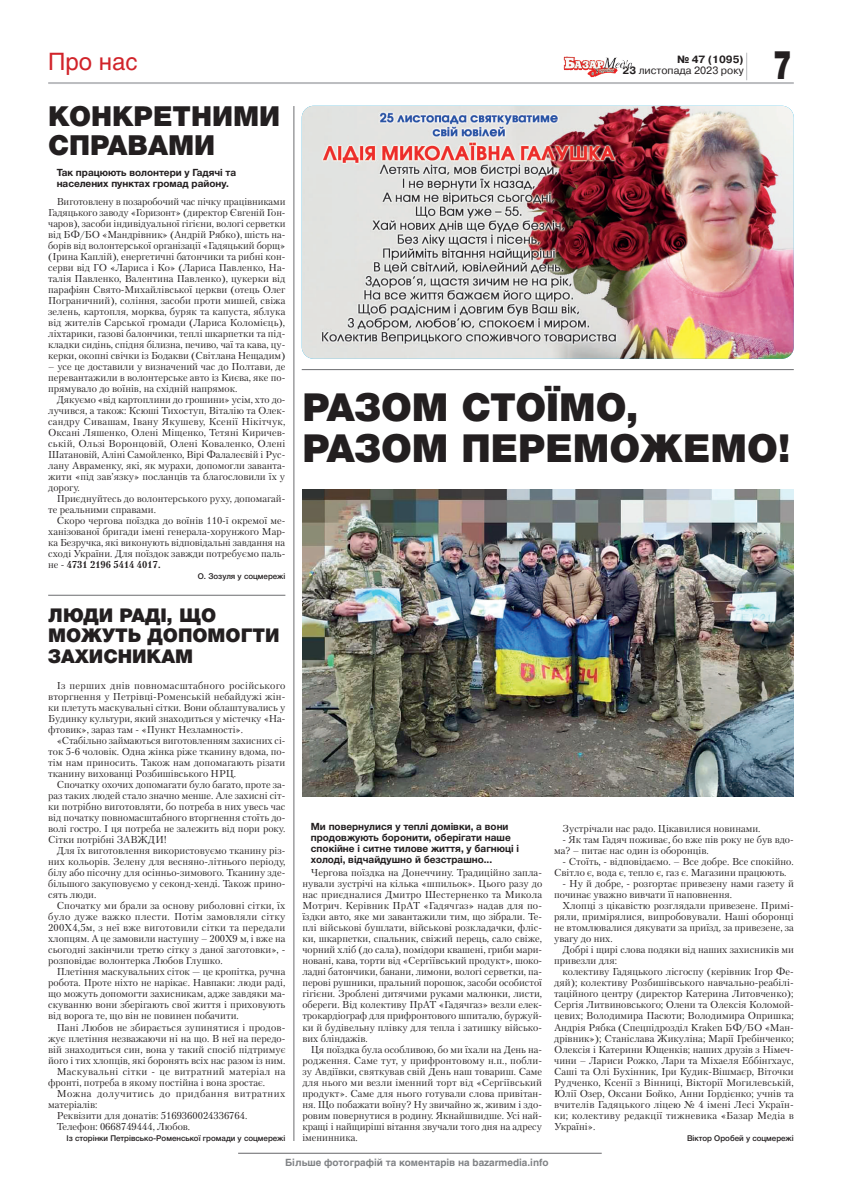
<style>
.page{position:relative;width:842px;height:1191px;background:#fff}
.page>*{position:absolute;margin:0;border:0;box-sizing:border-box;transform-origin:0 0}
.t1{font:900 40px "Helvetica Neue Cyr";color:#231f20;scale:.7 1}
.t2{font:900 38.8px/41.4px "Helvetica Neue Cyr";color:#231f20}
.t3{font:900 27.7px/29.5px "Helvetica Neue Cyr";color:#231f20}
.t4{font:24px "Helvetica C";color:#d1232a}
.t5{font:900 19px/20.3px "Helvetica Neue Cyr";color:#231f20}
.t6{font:10.5px "Pragmatica C";color:#231f20}
.t7{font:700 10.5px "Pragmatica C";color:#231f20}
.t8{font:10px/11px "Petersburg C";color:#231f20;text-align:justify}
.t9{font:700 10px/11px "Helvetica Neue Cyr";color:#231f20}
.t10{font:700 10px "Helvetica C";color:#808285}
.t11{font:10px "Petersburg C";letter-spacing:.025em;color:#231f20}
.t12{font:10px "Petersburg C";letter-spacing:.045em;color:#231f20}
.t13{font:500 8px "Helvetica Neue Cyr";color:#231f20}
.s1{font-weight:700}
</style>
<div class="page">
<hr style="left:238px;top:1153px;width:364px;height:1px;background:#656568">
<hr style="left:48px;top:82px;width:746px;height:2px;background:#bcbdc0">
<svg style="left:746px;top:53px;width:1px;height:27px"></svg>
<img style="left:563px;top:56px;width:6px;height:14px">
<hr style="left:294px;top:106px;width:1px;height:1035px;background:#6c6d70">
<img style="left:302px;top:490px;width:492px;height:306px">
<img style="left:302px;top:106px;width:492px;height:253px">
<hr style="left:302px;top:369px;width:492px;height:1px;background:#6c6d70">
<hr style="left:48px;top:595px;width:237px;height:1px;background:#6c6d70">
<h3 class="t4" style="left:48px;top:48px;width:91px">Про нас</h3>
<h3 class="t3" style="left:48px;top:101px;width:234px">КОНКРЕТНИМИ<br>СПРАВАМИ</h3>
<p class="t9" style="left:57px;top:167px;width:181px">Так працюють волонтери у Гадячі та населених пунктах громад району.</p>
<p class="t8" style="left:48px;top:196px;width:239px;text-indent:9px">Виготовлену в позаробочий час пічку працівниками Гадяцького заводу «Горизонт» (директор Євгеній Гон&shy;чаров), засоби індивідуальної гігієни, вологі серветки від БФ/БО «Мандрівник» (Андрій Рябко), шість на&shy;борів від волонтерської організації «Гадяцький борщ» (Ірина Каплій), енергетичні батончики та рибні кон&shy;серви від ГО «Лариса і Ко» (Лариса Павленко, На&shy;талія Павленко, Валентина Павленко), цукерки від парафіян Свято-Михайлівської церкви (отець Олег Пограничний), соління, засоби проти мишей, свіжа зелень, картопля, морква, буряк та капуста, яблука від жителів Сарської громади (Лариса Коломієць), ліхтарики, газові балончики, теплі шкарпетки та під&shy;кладки сидінь, спідня білизна, печиво, чаї та кава, цу&shy;керки, окопні свічки із Бодакви (Світлана Нещадим)</p>
<p class="t8" style="left:48px;top:361px;width:239px">– усе це доставили у визначений час до Полтави, де перевантажили в волонтерське авто із Києва, яке по&shy;прямувало до воїнів, на східній напрямок.</p>
<p class="t8" style="left:48px;top:394px;width:239px;text-indent:9px">Дякуємо «від картоплини до грошини» усім, хто до&shy;лучився, а також: Ксюші Тихоступ, Віталію та Олек&shy;сандру Сивашам, Івану Якушеву, Ксенії Нікітчук, Оксані Ляшенко, Олені Міщенко, Тетяні Киричев&shy;ській, Ользі Воронцовій, Олені Коваленко, Олені Шатановій, Аліні Самойленко, Вірі Фалалеєвій і Рус&shy;лану Авраменку, які, як мурахи, допомогли заванта&shy;жити «під зав’язку» посланців та благословили їх у дорогу.</p>
<p class="t8" style="left:48px;top:493px;width:239px;text-indent:8px">Приєднуйтесь до волонтерського руху, допомагай&shy;те реальними справами.</p>
<p class="t8" style="left:48px;top:515px;width:239px;text-indent:9px">Скоро чергова поїздка до воїнів 110-ї окремої ме&shy;ханізованої бригади імені генерала-хорунжого Мар&shy;ка Безручка, які виконують відповідальні завдання на сході України. Для поїздок завжди потребуємо паль&shy;не - <span class="s1">4731 2196 5414 4017.</span></p>
<p class="t13" style="left:198px;top:572px;width:89px">О. Зозуля у соцмережі</p>
<h3 class="t5" style="left:48px;top:605px;width:233px">ЛЮДИ РАДІ, ЩО<br>МОЖУТЬ ДОПОМОГТИ<br>ЗАХИСНИКАМ</h3>
<p class="t8" style="left:48px;top:680px;width:239px;text-indent:9px">Із перших днів повномасштабного російського вторгнення у Петрівці-Роменській небайдужі жін&shy;ки плетуть маскувальні сітки. Вони облаштувались у Будинку культури, який знаходиться у містечку «На&shy;фтовик», зараз там - «Пункт Незламності».</p>
<p class="t8" style="left:48px;top:735px;width:239px;text-indent:9px">«Стабільно займаються виготовленням захисних сі&shy;ток 5-6 чоловік. Одна жінка ріже тканину вдома, по&shy;тім нам приносить. Також нам допомагають різати тканину вихованці Розбишівського НРЦ.</p>
<p class="t8" style="left:48px;top:779px;width:239px;text-indent:9px">Спочатку охочих допомагати було багато, проте за&shy;раз таких людей стало значно менше. Але захисні сіт&shy;ки потрібно виготовляти, бо потреба в них увесь час від початку повномасштабного вторгнення стоїть до&shy;волі гостро. І ця потреба не залежить від пори року.<br>Сітки потрібні ЗАВЖДИ!</p>
<p class="t8" style="left:48px;top:845px;width:239px;text-indent:8px">Для їх виготовлення використовуємо тканину різ&shy;них кольорів. Зелену для весняно-літнього періоду, білу або пісочну для осінньо-зимового. Тканину зде&shy;більшого закуповуємо у секонд-хенді. Також прино&shy;сять люди.</p>
<p class="t8" style="left:48px;top:900px;width:239px;text-indent:9px">Спочатку ми брали за основу риболовні сітки, їх було дуже важко плести. Потім замовляли сітку 200Х4,5м, з неї вже виготовили сітки та передали хлопцям. А це замовили наступну – 200Х9 м, і вже на сьогодні закінчили третю сітку з даної заготовки», - розповідає волонтерка Любов Глушко.</p>
<p class="t8" style="left:48px;top:966px;width:239px;text-indent:8px">Плетіння маскувальних сіток — це кропітка, ручна робота. Проте ніхто не нарікає. Навпаки: люди раді, що можуть допомогти захисникам, адже завдяки ма&shy;скуванню вони зберігають свої життя і приховують від ворога те, що він не повинен побачити.</p>
<p class="t8" style="left:57px;top:1021px;width:230px">Пані Любов не збирається зупинятися і продов-</p>
<p class="t8" style="left:48px;top:1032px;width:239px">жує плетіння незважаючи ні на що. В неї на передо-</p>
<p class="t8" style="left:48px;top:1043px;width:239px">вій знаходиться син, вона у такий спосіб підтримує</p>
<p class="t8" style="left:48px;top:1054px;width:239px">його і тих хлопців, які боронять всіх нас разом із ним.</p>
<p class="t11" style="left:57px;top:1065px;width:230px">Маскувальні сітки - це витратний матеріал на</p>
<p class="t8" style="left:48px;top:1076px;width:218px">фронті, потреба в якому постійна і вона зростає.</p>
<p class="t12" style="left:57px;top:1087px;width:230px">Можна долучитись до придбання витратних</p>
<p class="t8" style="left:48px;top:1098px;width:51px">матеріалів:</p>
<p class="t8" style="left:57px;top:1109px;width:192px">Реквізити для донатів: 5169360024336764.</p>
<p class="t8" style="left:57px;top:1120px;width:135px">Телефон: 0668749444, Любов.</p>
<p class="t13" style="left:67px;top:1133px;width:220px">Із сторінки Петрівсько-Роменської громади у соцмережі</p>
<p class="t7" style="left:677px;top:53px;width:68px">№ 47 (1095)</p>
<p class="t6" style="left:623px;top:64px;width:123px"><span class="s1">23</span> листопада 2023 року</p>
<h1 class="t1" style="left:773px;top:42px;width:28px">7</h1>
<h2 class="t2" style="left:302px;top:387px;width:489px">РАЗОМ СТОЇМО,<br>РАЗОМ ПЕРЕМОЖЕМО!</h2>
<p class="t9" style="left:311px;top:821px;width:210px">Ми повернулися у теплі домівки, а вони продовжують боронити, оберігати наше спокійне і ситне тилове життя, у багнюці і холоді, відчайдушно й безстрашно...</p>
<p class="t8" style="left:302px;top:867px;width:241px;text-indent:9px">Чергова поїздка на Донеччину. Традиційно запла&shy;нували зустрічі на кілька «шпильок». Цього разу до нас приєдналися Дмитро Шестерненко та Микола Мотрич. Керівник ПрАТ «Гадячгаз» надав для по&shy;їздки авто, яке ми завантажили тим, що зібрали. Те&shy;плі військові бушлати, військові розкладачки, фліс&shy;ки, шкарпетки, спальник, свіжий перець, сало свіже, чорний хліб (до сала), помідори квашені, гриби мари&shy;новані, кава, торти від «Сергіївський продукт», шоко&shy;ладні батончики, банани, лимони, вологі серветки, па&shy;перові рушники, пральний порошок, засоби особистої гігієни. Зроблені дитячими руками малюнки, листи, обереги. Від колективу ПрАТ «Гадячгаз» везли елек&shy;трокардіограф для прифронтового шпиталю, буржуй&shy;ки й будівельну плівку для тепла і затишку військо&shy;вих бліндажів.</p>
<p class="t8" style="left:302px;top:1043px;width:241px;text-indent:9px">Ця поїздка була особливою, бо ми їхали на День на&shy;родження. Саме тут, у прифронтовому н.п., побли&shy;зу Авдіївки, святкував свій День наш товариш. Саме для нього ми везли іменний торт від «Сергіївський продукт». Саме для нього готували слова привітан&shy;ня. Що побажати воїну? Ну звичайно ж, живим і здо&shy;ровим повернутися в родину. Якнайшвидше. Усі най&shy;кращі і найщиріші вітання звучали того дня на адресу іменинника.</p>
<p class="t8" style="left:563px;top:823px;width:199px">Зустрічали нас радо. Цікавилися новинами.</p>
<p class="t8" style="left:554px;top:834px;width:241px;text-indent:9px">- Як там Гадяч поживає, бо вже пів року не був вдо&shy;ма? – питає нас один із оборонців.</p>
<p class="t8" style="left:554px;top:856px;width:241px;text-indent:9px">- Стоїть, - відповідаємо. – Все добре. Все спокійно.<br>Світло є, вода є, тепло є, газ є. Магазини працюють.</p>
<p class="t8" style="left:554px;top:878px;width:241px;text-indent:9px">- Ну й добре, - розгортає привезену нами газету й починає уважно вивчати її наповнення.</p>
<p class="t8" style="left:554px;top:900px;width:241px;text-indent:9px">Хлопці з цікавістю розглядали привезене. Примі&shy;ряли, примірялися, випробовували. Наші оборонці не втомлювалися дякувати за приїзд, за привезене, за увагу до них.</p>
<p class="t8" style="left:554px;top:944px;width:241px;text-indent:9px">Добрі і щирі слова подяки від наших захисників ми привезли для:</p>
<p class="t8" style="left:554px;top:966px;width:241px;text-indent:8px">колективу Гадяцького лісгоспу (керівник Ігор Фе&shy;дяй); колективу Розбишівського навчально-реабілі&shy;таційного центру (директор Катерина Литовченко); Сергія Литвиновського; Олени та Олексія Коломой&shy;цевих; Володимира Пасюти; Володимира Опришка; Андрія Рябка (Спецпідрозділ Kraken БФ/БО «Ман&shy;дрівник»); Станіслава Жикуліна; Марії Гребінченко; Олексія і Катерини Ющенків; наших друзів з Німеч&shy;чини – Лариси Рожко, Лари та Міхаеля Еббінгхаус, Саші та Олі Бухінник, Іри Кудик-Вішмаєр, Віточки Рудченко, Ксенії з Вінниці, Вікторії Могилевській, Юлії Озер, Оксани Бойко, Анни Гордієнко; учнів та вчителів Гадяцького ліцею № 4 імені Лесі Україн&shy;ки; колективу редакції тижневика «Базар Медіа в Україні».</p>
<p class="t13" style="left:687px;top:1133px;width:108px">Віктор Оробей у соцмережі</p>
<p class="t10" style="left:285px;top:1156px;width:265px">Більше фотографій та коментарів на bazarmedia.info</p>
</div>
